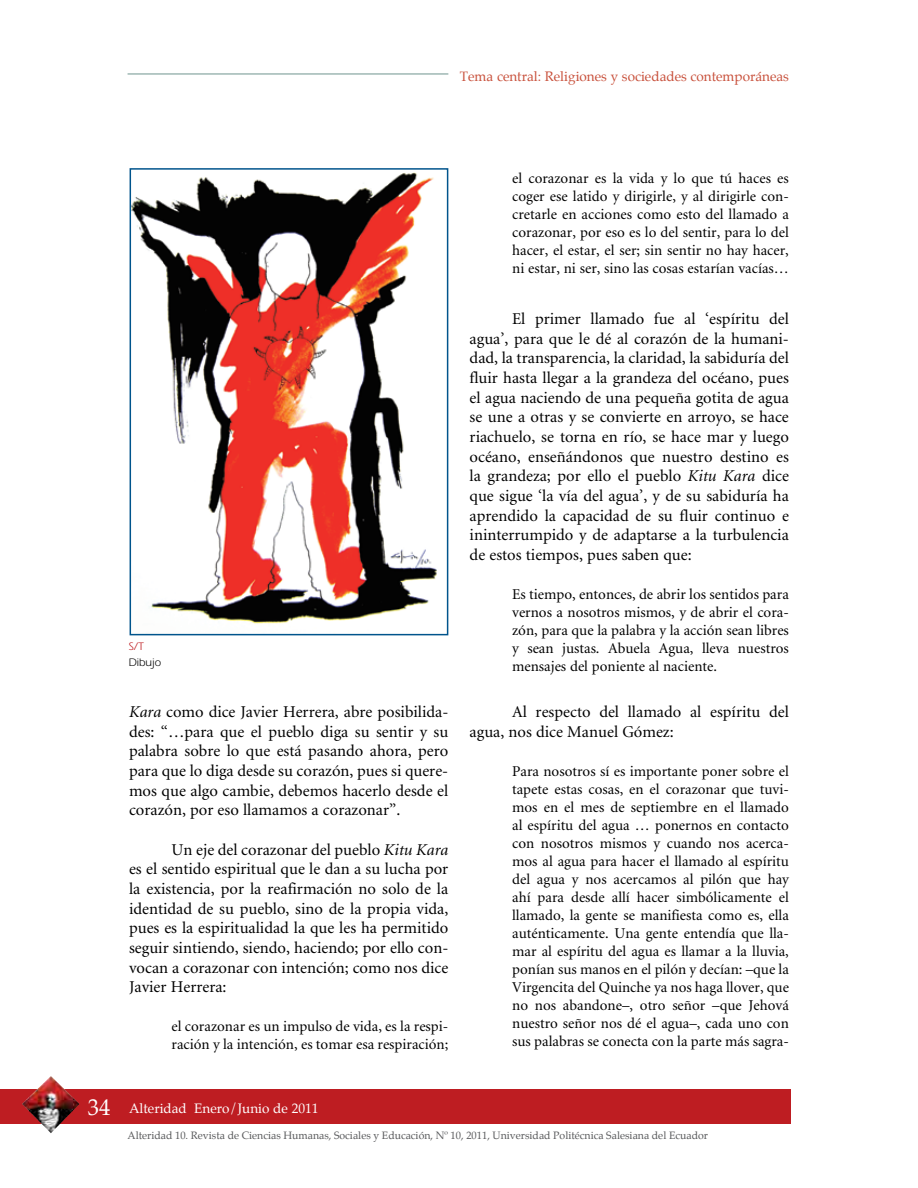
<style>
.page{position:relative;width:918px;height:1188px;background:#fff}
.page>*{position:absolute;margin:0;border:0;box-sizing:border-box;transform-origin:0 0}
.t1{font:16.5px/19.6px "Minion";color:#000;text-align:justify}
.t2{font:15px/18px "Minion";color:#000;text-align:justify}
.t3{font:13.5px "Palatino";color:#c8503b}
.t4{font:13.5px "Palatino";color:#fff}
.t5{font:11.25px "Aquiline";color:#000}
.t6{font:11.25px "Aquiline";color:#be1d22}
.t7{font:10.5px "Palatino";color:#58595b}
.s1{font-style:italic}
.s2{font-size:22.5px}
</style>
<div class="page">
<hr style="left:128px;top:74px;width:320px;height:1px;background:#6e948e">
<div style="left:0;top:1090px;width:791px;height:34px;background:#be1d22"></div>
<img style="left:22px;top:1076px;width:58px;height:57px">
<img style="left:133px;top:172px;width:304px;height:452px">
<div style="left:130px;top:168px;width:318px;height:467px;border:2px solid #00548c"></div>
<p class="t3" style="left:460px;top:68px;width:331px">Tema central: Religiones y sociedades contemporáneas</p>
<p class="t6" style="left:129px;top:640px;width:17px">S/T</p>
<p class="t5" style="left:129px;top:656px;width:34px">Dibujo</p>
<p class="t1" style="left:129px;top:703px;width:321px"><span class="s1">Kara</span> como dice Javier Herrera, abre posibilida&shy;des: “…para que el pueblo diga su sentir y su palabra sobre lo que está pasando ahora, pero para que lo diga desde su corazón, pues si quere&shy;mos que algo cambie, debemos hacerlo desde el corazón, por eso llamamos a corazonar”.</p>
<p class="t1" style="left:129px;top:840px;width:321px;text-indent:43px">Un eje del corazonar del pueblo <span class="s1">Kitu Kara </span>es el sentido espiritual que le dan a su lucha por la existencia, por la reafirmación no solo de la identidad de su pueblo, sino de la propia vida, pues es la espiritualidad la que les ha permitido seguir sintiendo, siendo, haciendo; por ello con&shy;vocan a corazonar con intención; como nos dice Javier Herrera:</p>
<p class="t2" style="left:172px;top:1018px;width:278px">el corazonar es un impulso de vida, es la respi&shy;ración y la intención, es tomar esa respiración;</p>
<p class="t4" style="left:88px;top:1101px;width:232px"><span class="s2">34</span> Alteridad Enero/Junio de 2011</p>
<p class="t2" style="left:512px;top:170px;width:278px">el corazonar es la vida y lo que tú haces es coger ese latido y dirigirle, y al dirigirle con&shy;cretarle en acciones como esto del llamado a corazonar, por eso es lo del sentir, para lo del hacer, el estar, el ser; sin sentir no hay hacer, ni estar, ni ser, sino las cosas estarían vacías…</p>
<p class="t1" style="left:470px;top:310px;width:321px;text-indent:43px">El primer llamado fue al ‘espíritu del agua’, para que le dé al corazón de la humani&shy;dad, la transparencia, la claridad, la sabiduría del fluir hasta llegar a la grandeza del océano, pues el agua naciendo de una pequeña gotita de agua se une a otras y se convierte en arroyo, se hace riachuelo, se torna en río, se hace mar y luego océano, enseñándonos que nuestro destino es la grandeza; por ello el pueblo <span class="s1">Kitu Kara</span> dice que sigue ‘la vía del agua’, y de su sabiduría ha aprendido la capacidad de su fluir continuo e ininterrumpido y de adaptarse a la turbulencia de estos tiempos, pues saben que:</p>
<p class="t2" style="left:512px;top:586px;width:278px">Es tiempo, entonces, de abrir los sentidos para vernos a nosotros mismos, y de abrir el cora&shy;zón, para que la palabra y la acción sean libres y sean justas. Abuela Agua, lleva nuestros mensajes del poniente al naciente.</p>
<p class="t1" style="left:470px;top:703px;width:321px;text-indent:43px">Al respecto del llamado al espíritu del agua, nos dice Manuel Gómez:</p>
<p class="t2" style="left:512px;top:763px;width:278px">Para nosotros sí es importante poner sobre el tapete estas cosas, en el corazonar que tuvi&shy;mos en el mes de septiembre en el llamado al espíritu del agua … ponernos en contacto con nosotros mismos y cuando nos acerca&shy;mos al agua para hacer el llamado al espíritu del agua y nos acercamos al pilón que hay ahí para desde allí hacer simbólicamente el llamado, la gente se manifiesta como es, ella auténticamente. Una gente entendía que lla&shy;mar al espíritu del agua es llamar a la lluvia, ponían sus manos en el pilón y decían: –que la Virgencita del Quinche ya nos haga llover, que no nos abandone–, otro señor –que Jehová nuestro señor nos dé el agua–, cada uno con sus palabras se conecta con la parte más sagra-</p>
<p class="t7" style="left:128px;top:1130px;width:582px">Alteridad 10. Revista de Ciencias Humanas, Sociales y Educación, Nº 10, 2011, Universidad Politécnica Salesiana del Ecuador</p>
</div>
